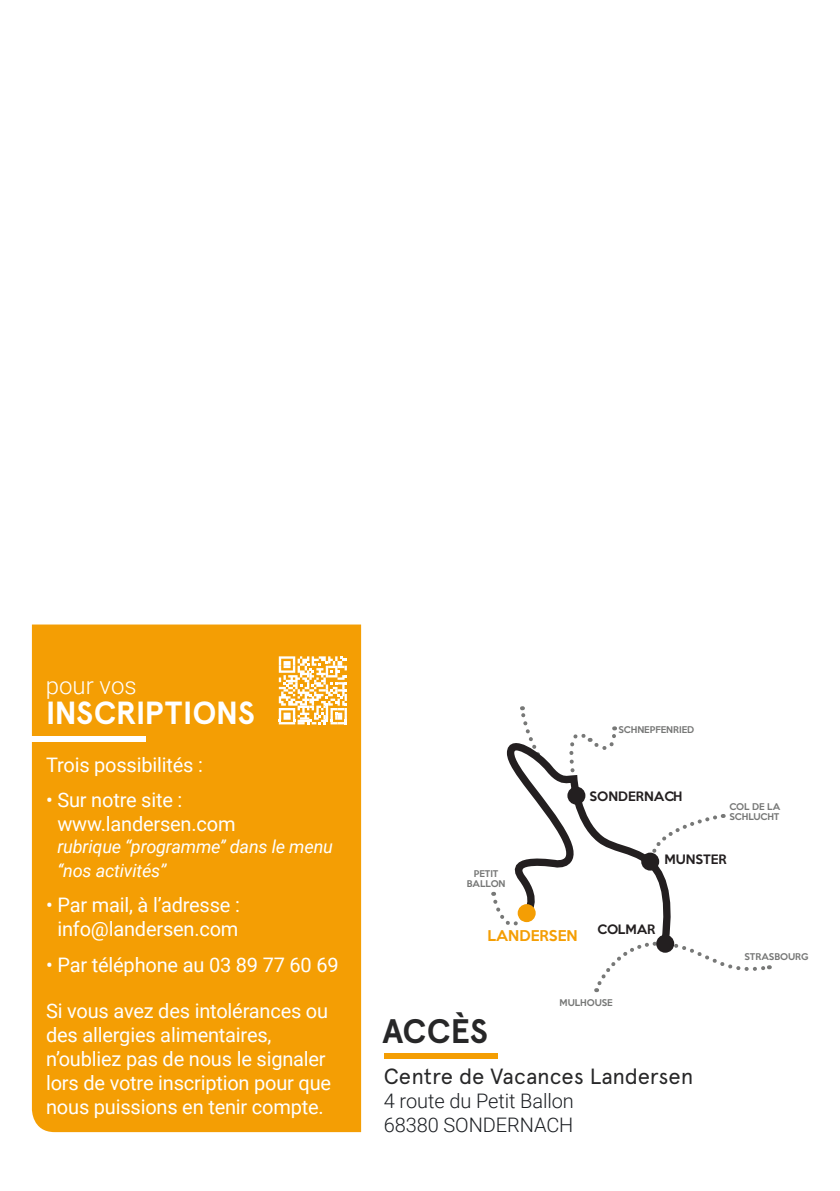
<style>
.page{position:relative;width:840px;height:1191px;background:#fff}
.page>*{position:absolute;margin:0;border:0;box-sizing:border-box;transform-origin:0 0}
.t1{font:700 34px "Apercu";letter-spacing:-.005em;color:#272728}
.t2{font:700 32px "Apercu";letter-spacing:-.02em;color:#fff}
.t3{font:300 24px "Roboto";color:#fff}
.t4{font:22px "Apercu";letter-spacing:-.005em;color:#272728}
.t5{font:20px/24px "Roboto";letter-spacing:-.01em;color:#fff}
.t6{font:300 20px/24px "Roboto";letter-spacing:-.005em;color:#1d2024}
.t7{font:italic 18px/24px "Roboto";letter-spacing:-.01em;color:#fff}
.t8{font:500 13.6px "Keep Calm";color:#f49e04}
.t9{font:500 11.8px "Keep Calm";color:#231f20}
.t10{font:500 8.4px/10.2px "Keep Calm";color:#777877;text-align:center}
</style>
<div class="page">
<svg style="left:491px;top:706px;width:278px;height:286px"></svg>
<div style="left:655px;top:934px;width:18px;height:18px;background:#231f20;border-radius:50%"></div>
<div style="left:641px;top:852px;width:17px;height:18px;background:#231f20;border-radius:50%"></div>
<div style="left:567px;top:786px;width:18px;height:18px;background:#231f20;border-radius:50%"></div>
<div style="left:517px;top:904px;width:18px;height:18px;background:#f49e04;border-radius:50%"></div>
<div style="left:32px;top:624px;width:329px;height:508px;background:#f49e04"></div>
<div style="left:26px;top:735px;width:119px;height:6px;background:#fff"></div>
<svg style="left:279px;top:656px;width:68px;height:68px"></svg>
<div style="left:383px;top:1053px;width:114px;height:5px;background:#f49e04"></div>
<p class="t3" style="left:46px;top:669px;width:92px">pour vos</p>
<p class="t2" style="left:46px;top:694px;width:210px">INSCRIPTIONS</p>
<p class="t5" style="left:46px;top:752px;width:158px">Trois possibilités :</p>
<p class="t5" style="left:57px;top:787px;width:179px;text-indent:-11px">• Sur notre site : www.landersen.com</p>
<p class="t7" style="left:57px;top:834px;width:277px">rubrique ‘‘programme’’ dans le menu ‘‘nos activités’’</p>
<p class="t5" style="left:46px;top:892px;width:195px;text-align:center">• Par mail, à l’adresse : info@landersen.com</p>
<p class="t5" style="left:46px;top:952px;width:294px">• Par téléphone au 03 89 77 60 69</p>
<p class="t5" style="left:46px;top:998px;width:286px">Si vous avez des intolérances ou des allergies alimentaires, n’oubliez pas de nous le signaler lors de votre inscription pour que nous puissions en tenir compte.</p>
<p class="t1" style="left:382px;top:1010px;width:107px">ACCÈS</p>
<p class="t10" style="left:618px;top:723px;width:77px">SCHNEPFENRIED</p>
<p class="t9" style="left:589px;top:786px;width:94px">SONDERNACH</p>
<p class="t10" style="left:729px;top:800px;width:52px;text-align:left">COL DE LA<br>SCHLUCHT</p>
<p class="t9" style="left:664px;top:848px;width:64px">MUNSTER</p>
<p class="t10" style="left:466px;top:868px;width:40px">PETIT<br>BALLON</p>
<p class="t9" style="left:597px;top:919px;width:60px">COLMAR</p>
<p class="t8" style="left:487px;top:924px;width:91px">LANDERSEN</p>
<p class="t10" style="left:744px;top:950px;width:65px">STRASBOURG</p>
<p class="t10" style="left:559px;top:996px;width:55px">MULHOUSE</p>
<p class="t4" style="left:383px;top:1063px;width:311px">Centre de Vacances Landersen</p>
<p class="t6" style="left:383px;top:1088px;width:191px">4 route du Petit Ballon<br>68380 SONDERNACH</p>
</div>
